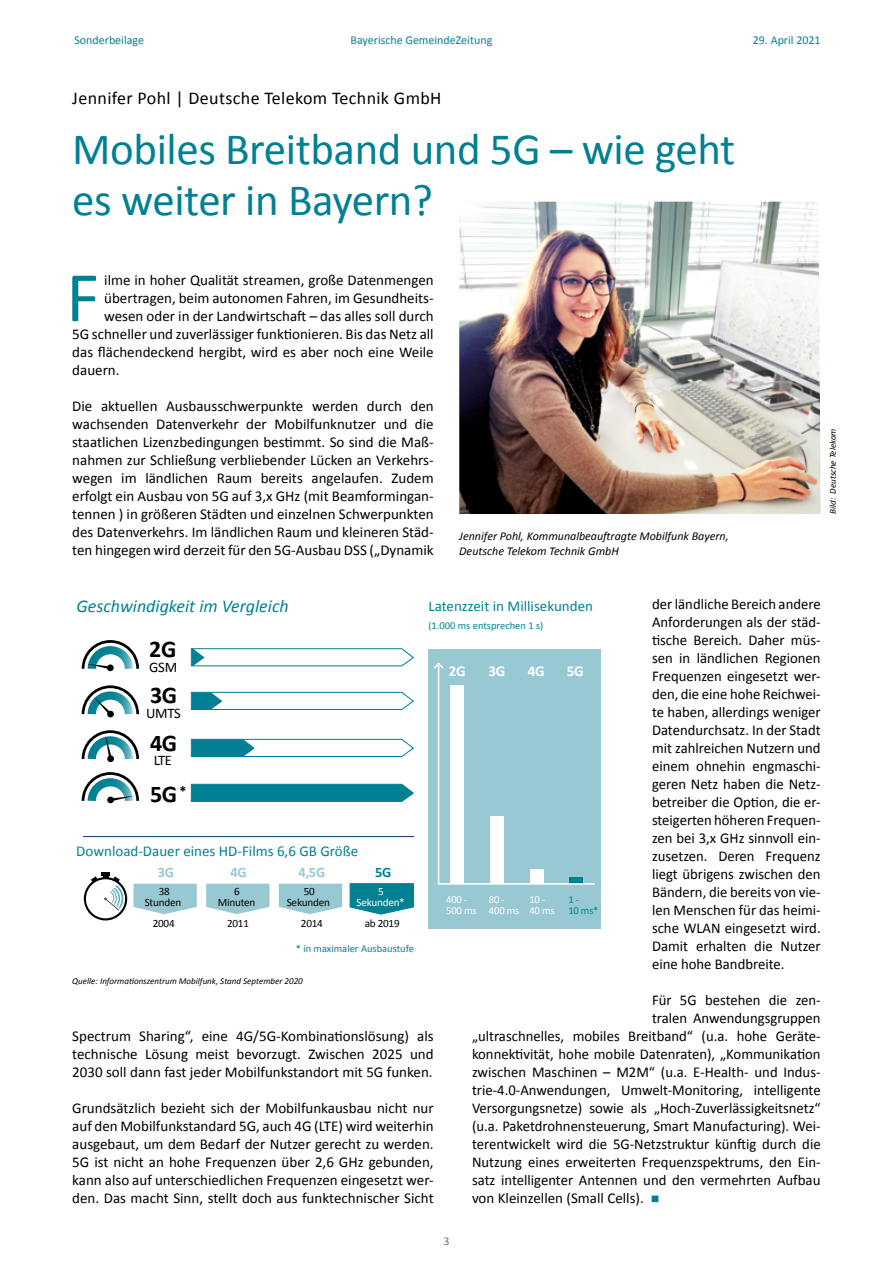
<style>
.page{position:relative;width:893px;height:1263px;background:#fff}
.page>*{position:absolute;margin:0;border:0;box-sizing:border-box;transform-origin:0 0}
.Einleitung_Calibri_g{font:71.7px "Calibri";color:#008193}
.Headline_24_GZ_Sonde{font:45px/51px "Calibri";letter-spacing:-.01em;color:#008193}
.t1{font:700 24px "Calibri";letter-spacing:-.02em;color:#000}
.Dachzeile_GZ_Sonderd{font:18px "Calibri";letter-spacing:.02em;color:#000}
.BU{font:italic 18px "Calibri";color:#008193}
.Blocksatz_Sonderdruc{font:15px/18px "Calibri";color:#000;text-align:justify}
.Einleitung_Calibri_g-2{font:15px "Calibri";color:#000}
.Einleitung_Calibri_g-3{font:15px "Calibri";color:#008193}
.t2{font:700 15px "Calibri";letter-spacing:-.02em;color:#fff}
.t3{font:14.55px "Calibri";letter-spacing:-.02em;color:#000}
.t4{font:700 14.4px "Calibri";color:#98c9d3}
.t5{font:700 14.4px "Calibri";color:#008193}
.t6{font:700 14.25px "Calibri";color:#000}
.BU-2{font:italic 12px/15px "Calibri";color:#000}
.t7{font:12px "Calibri";color:#008193}
.t8{font:12px "Calibri";color:#6e6e6e}
.t9{font:11.1px/11.1px "Calibri";letter-spacing:-.02em;color:#000;text-align:center}
.t10{font:11.1px/11.1px "Calibri";letter-spacing:-.02em;color:#fff;text-align:center}
.t11{font:10.65px/10.6px "Calibri";letter-spacing:-.02em;color:#fff}
.t12{font:10.65px/10.6px "Calibri";color:#008193}
.Einleitung_Calibri_g-4{font:10.5px "Calibri";color:#008193}
.BU-3{font:italic 9px "Calibri";color:#000}
.s1{color:#008193}
</style>
<div class="page">
<img style="left:459px;top:202px;width:362px;height:312px">
<div style="left:429px;top:649px;width:172px;height:280px;background:#98c9d3"></div>
<svg style="left:190px;top:783px;width:224px;height:19px"></svg>
<svg style="left:81px;top:640px;width:58px;height:31px"></svg>
<svg style="left:81px;top:772px;width:58px;height:31px"></svg>
<svg style="left:81px;top:685px;width:58px;height:33px"></svg>
<svg style="left:81px;top:730px;width:58px;height:32px"></svg>
<svg style="left:190px;top:648px;width:224px;height:19px"></svg>
<svg style="left:190px;top:691px;width:224px;height:19px"></svg>
<svg style="left:190px;top:738px;width:224px;height:19px"></svg>
<div style="left:84px;top:877px;width:43px;height:43px;border:2px solid #000;border-radius:50%"></div>
<svg style="left:91px;top:873px;width:33px;height:38px"></svg>
<svg style="left:133px;top:884px;width:64px;height:30px"></svg>
<svg style="left:206px;top:884px;width:63px;height:30px"></svg>
<svg style="left:279px;top:884px;width:63px;height:30px"></svg>
<svg style="left:349px;top:883px;width:65px;height:32px"></svg>
<div style="left:450px;top:685px;width:13px;height:199px;background:#fff"></div>
<div style="left:490px;top:816px;width:14px;height:68px;background:#fff"></div>
<div style="left:530px;top:869px;width:13px;height:15px;background:#fff"></div>
<div style="left:569px;top:877px;width:13px;height:7px;background:#008193"></div>
<hr style="left:439px;top:883px;width:156px;height:2px;background:#fff">
<hr style="left:438px;top:663px;width:1px;height:222px;background:#fff">
<svg style="left:434px;top:662px;width:10px;height:8px"></svg>
<hr style="left:83px;top:836px;width:331px;height:1px;background:#113868">
<p class="t7" style="left:74px;top:32px;width:71px">Sonderbeilage</p>
<p class="t7" style="left:350px;top:32px;width:143px">Bayerische GemeindeZeitung</p>
<p class="t7" style="left:753px;top:32px;width:69px">29. April 2021</p>
<p class="Dachzeile_GZ_Sonderd" style="left:72px;top:87px;width:371px">Jennifer Pohl | Deutsche Telekom Technik GmbH</p>
<p class="Headline_24_GZ_Sonde" style="left:72px;top:124px;width:665px">Mobiles Breitband und 5G – wie geht es weiter in Bayern?</p>
<p class="Einleitung_Calibri_g" style="left:66px;top:252px;width:34px">F</p>
<p class="Einleitung_Calibri_g-2" style="left:104px;top:271px;width:331px">ilme in hoher Qualität streamen, große Datenmengen</p>
<p class="Einleitung_Calibri_g-2" style="left:104px;top:289px;width:331px">übertragen, beim autonomen Fahren, im Gesundheits-</p>
<p class="Einleitung_Calibri_g-2" style="left:104px;top:307px;width:331px">wesen oder in der Landwirtschaft – das alles soll durch</p>
<p class="Einleitung_Calibri_g-2" style="left:72px;top:325px;width:363px">5G schneller und zuverlässiger funktionieren. Bis das Netz all</p>
<p class="Einleitung_Calibri_g-2" style="left:72px;top:343px;width:363px">das flächendeckend hergibt, wird es aber noch eine Weile</p>
<p class="Einleitung_Calibri_g-2" style="left:72px;top:361px;width:49px">dauern.</p>
<p class="Blocksatz_Sonderdruc" style="left:72px;top:397px;width:363px">Die aktuellen Ausbausschwerpunkte werden durch den wachsenden Datenverkehr der Mobilfunknutzer und die staatlichen Lizenzbedingungen bestimmt. So sind die Maß&shy;nahmen zur Schließung verbliebender Lücken an Verkehrs&shy;wegen im ländlichen Raum bereits angelaufen. Zudem erfolgt ein Ausbau von 5G auf 3,x GHz (mit Beamformingan&shy;tennen ) in größeren Städten und einzelnen Schwerpunkten des Datenverkehrs. Im ländlichen Raum und kleineren Städ&shy;ten hingegen wird derzeit für den 5G-Ausbau DSS („Dynamik</p>
<p class="BU-2" style="left:459px;top:528px;width:271px">Jennifer Pohl, Kommunalbeauftragte Mobilfunk Bayern,<br>Deutsche Telekom Technik GmbH</p>
<p class="BU-3" style="left:827px;top:514px;width:87px;rotate:-90deg">Bild: Deutsche Telekom</p>
<p class="BU" style="left:77px;top:594px;width:214px">Geschwindigkeit im Vergleich</p>
<p class="Einleitung_Calibri_g-3" style="left:428px;top:596px;width:166px">Latenzzeit in Millisekunden</p>
<p class="Einleitung_Calibri_g-4" style="left:428px;top:619px;width:116px">(1.000 ms entsprechen 1 s)</p>
<p class="t1" style="left:149px;top:634px;width:29px">2G</p>
<p class="t3" style="left:149px;top:658px;width:29px">GSM</p>
<p class="t1" style="left:150px;top:680px;width:29px">3G</p>
<p class="t3" style="left:146px;top:704px;width:36px">UMTS</p>
<p class="t1" style="left:150px;top:727px;width:29px">4G</p>
<p class="t3" style="left:154px;top:751px;width:20px">LTE</p>
<p class="t1" style="left:150px;top:779px;width:29px">5G</p>
<p class="t6" style="left:180px;top:782px;width:9px">*</p>
<p class="Einleitung_Calibri_g-3" style="left:76px;top:842px;width:283px">Download-Dauer eines HD-Films 6,6 GB Größe</p>
<p class="t4" style="left:158px;top:863px;width:18px">3G</p>
<p class="t4" style="left:230px;top:863px;width:18px">4G</p>
<p class="t4" style="left:298px;top:863px;width:28px">4,5G</p>
<p class="t5" style="left:375px;top:863px;width:18px">5G</p>
<p class="t9" style="left:145px;top:885px;width:38px">38<br>Stunden</p>
<p class="t9" style="left:153px;top:918px;width:24px">2004</p>
<p class="t9" style="left:227px;top:918px;width:23px">2011</p>
<p class="t9" style="left:301px;top:918px;width:23px">2014</p>
<p class="t9" style="left:365px;top:918px;width:37px">ab 2019</p>
<p class="t9" style="left:218px;top:885px;width:39px">6<br>Minuten</p>
<p class="t9" style="left:287px;top:885px;width:45px">50<br>Sekunden</p>
<p class="t10" style="left:356px;top:885px;width:50px">5<br>Sekunden*</p>
<p class="Einleitung_Calibri_g-4" style="left:296px;top:941px;width:120px">* in maximaler Ausbaustufe</p>
<p class="BU-3" style="left:72px;top:975px;width:232px">Quelle: Informationszentrum Mobilfunk, Stand September 2020</p>
<p class="t2" style="left:449px;top:661px;width:18px">2G</p>
<p class="t2" style="left:488px;top:661px;width:18px">3G</p>
<p class="t2" style="left:528px;top:661px;width:18px">4G</p>
<p class="t2" style="left:567px;top:661px;width:18px">5G</p>
<p class="t11" style="left:446px;top:894px;width:32px">400 -<br>500 ms</p>
<p class="t11" style="left:489px;top:894px;width:32px">80 -<br>400 ms</p>
<p class="t11" style="left:529px;top:894px;width:27px">10 -<br>40 ms</p>
<p class="t12" style="left:568px;top:894px;width:32px">1 -<br>10 ms*</p>
<p class="Blocksatz_Sonderdruc" style="left:652px;top:595px;width:170px">der ländliche Bereich andere Anforderungen als der städ&shy;tische Bereich. Daher müs&shy;sen in ländlichen Regionen Frequenzen eingesetzt wer&shy;den, die eine hohe Reichwei&shy;te haben, allerdings weniger Datendurchsatz. In der Stadt mit zahlreichen Nutzern und einem ohnehin engmaschi&shy;geren Netz haben die Netz&shy;betreiber die Option, die er&shy;steigerten höheren Frequen&shy;zen bei 3,x GHz sinnvoll ein&shy;zusetzen. Deren Frequenz liegt übrigens zwischen den Bändern, die bereits von vie&shy;len Menschen für das heimi&shy;sche WLAN eingesetzt wird.<br>Damit erhalten die Nutzer eine hohe Bandbreite.</p>
<p class="Blocksatz_Sonderdruc" style="left:652px;top:991px;width:170px">Für 5G bestehen die zen&shy;tralen Anwendungsgruppen</p>
<p class="Blocksatz_Sonderdruc" style="left:72px;top:1027px;width:363px">Spectrum Sharing“, eine 4G/5G-Kombinationslösung) als technische Lösung meist bevorzugt. Zwischen 2025 und 2030 soll dann fast jeder Mobilfunkstandort mit 5G funken.</p>
<p class="Blocksatz_Sonderdruc" style="left:72px;top:1099px;width:363px">Grundsätzlich bezieht sich der Mobilfunkausbau nicht nur auf den Mobilfunkstandard 5G, auch 4G (LTE) wird weiterhin ausgebaut, um dem Bedarf der Nutzer gerecht zu werden.<br>5G ist nicht an hohe Frequenzen über 2,6 GHz gebunden, kann also auf unterschiedlichen Frequenzen eingesetzt wer&shy;den. Das macht Sinn, stellt doch aus funktechnischer Sicht</p>
<p class="t8" style="left:443px;top:1234px;width:8px">3</p>
<p class="Blocksatz_Sonderdruc" style="left:472px;top:1027px;width:350px">„ultraschnelles, mobiles Breitband“ (u.a. hohe Geräte&shy;konnektivität, hohe mobile Datenraten), „Kommunikation zwischen Maschinen – M2M“ (u.a. E-Health- und Indus&shy;trie-4.0-Anwendungen, Umwelt-Monitoring, intelligente Versorgungsnetze) sowie als „Hoch-Zuverlässigkeitsnetz“ (u.a. Paketdrohnensteuerung, Smart Manufacturing). Wei&shy;terentwickelt wird die 5G-Netzstruktur künftig durch die Nutzung eines erweiterten Frequenzspektrums, den Ein&shy;satz intelligenter Antennen und den vermehrten Aufbau von Kleinzellen (Small Cells). <span class="s1">■</span></p>
</div>
